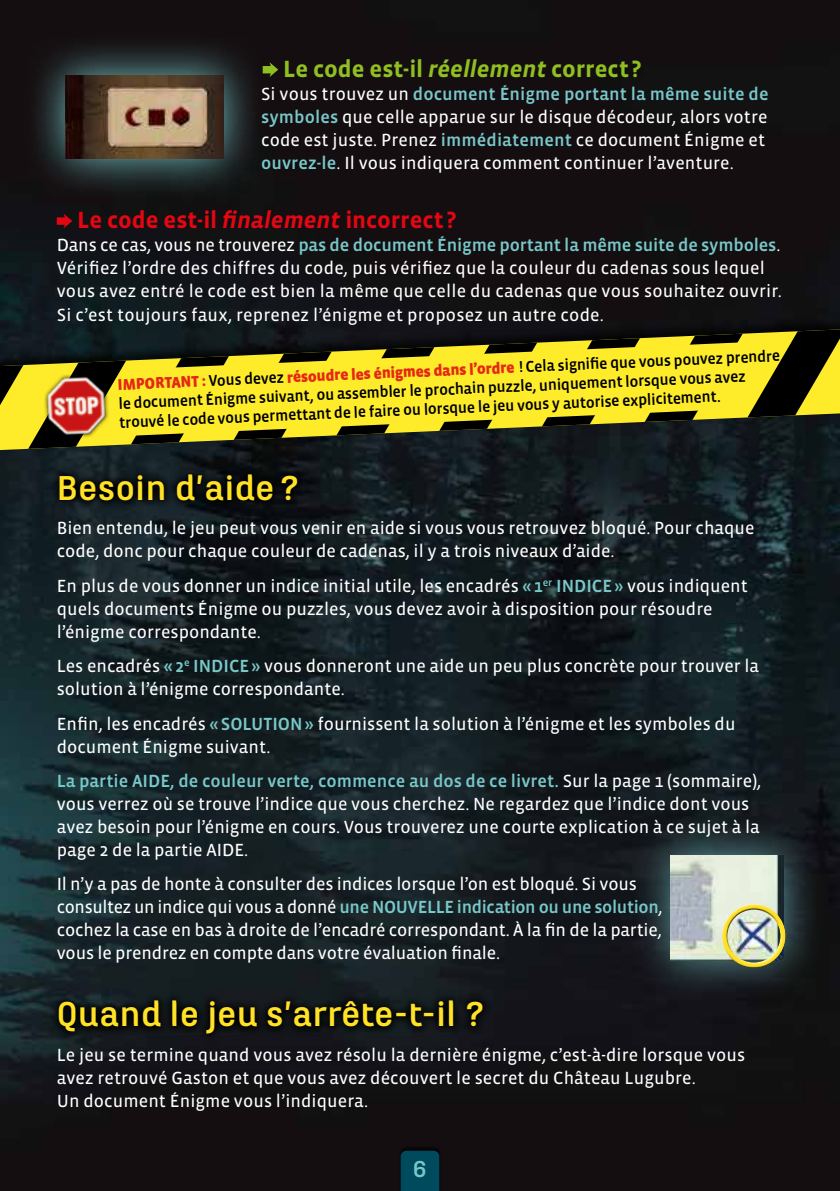
<style>
.page{position:relative;width:840px;height:1191px;background:#fff}
.page>*{position:absolute;margin:0;border:0;box-sizing:border-box;transform-origin:0 0}
.t1{font:700 36px "Marianina X Wd FY";color:#ffe225}
.t2{font:700 24px "Vista Sans OT";letter-spacing:-.005em;color:#e30613}
.t3{font:700 24px "Vista Sans OT";letter-spacing:-.005em;color:#90bf21}
.t4{font:700 24px "Marianina X Wd FY";color:#78c7c9}
.t5{font:18px/23px "Vista Sans OT";color:#fff}
.t6{font:500 16px/18.2px "Vista Sans OT";color:#000}
.s1{font-style:italic}
.s2{font-weight:500;color:#78c7c9}
.s3{font-weight:900;color:#e52713}
</style>
<div class="page">
<img style="left:0;top:0;width:839px;height:1191px">
<div style="left:398px;top:1146px;width:43px;height:45px;background:#000;opacity:.75"></div>
<div style="left:400px;top:1150px;width:39px;height:41px;background:#004a5e"></div>
<svg style="left:24px;top:33px;width:240px;height:167px;background:#1f2526"></svg>
<img style="left:66px;top:75px;width:157px;height:84px">
<div style="left:628px;top:813px;width:196px;height:189px;background:#78c7c9;opacity:.75"></div>
<img style="left:670px;top:855px;width:112px;height:105px">
<div style="left:720px;top:902px;width:67px;height:62px;background:#fff;opacity:.75"></div>
<div style="left:720px;top:908px;width:67px;height:60px;background:#000;opacity:.75"></div>
<svg style="left:262px;top:62px;width:16px;height:15px"></svg>
<svg style="left:57px;top:213px;width:15px;height:15px"></svg>
<svg style="left:50px;top:465px;width:257px;height:46px;background:#0a1013"></svg>
<svg style="left:49px;top:990px;width:443px;height:53px;background:#0e1215"></svg>
<div style="left:0;top:315px;width:839px;height:142px;background:#000;opacity:.75"></div>
<svg style="left:0;top:329px;width:839px;height:120px;background:#3d3e19"></svg>
<svg style="left:106px;top:341px;width:665px;height:96px;background:#c5b824"></svg>
<div style="left:43px;top:372px;width:67px;height:67px;background:#000;opacity:.74"></div>
<img style="left:45px;top:373px;width:63px;height:66px">
<hr style="left:839px;top:616px;width:1px;height:165px;background:#111b1f">
<h2 class="t3" style="left:283px;top:57px;width:360px">Le code est-il <span class="s1">réellement</span> correct ?</h2>
<p class="t5" style="left:261px;top:83px;width:508px">Si vous trouvez un <span class="s2">document Énigme portant la même suite de symboles</span> que celle apparue sur le disque décodeur, alors votre code est juste. Prenez <span class="s2">immédiatement</span> ce document Énigme et <span class="s2">ouvrez-le</span>. Il vous indiquera comment continuer l’aventure.</p>
<h2 class="t2" style="left:77px;top:208px;width:380px">Le code est-il <span class="s1">finalement</span> incorrect ?</h2>
<p class="t5" style="left:57px;top:234px;width:726px">Dans ce cas, vous ne trouverez <span class="s2">pas de document Énigme portant la même suite de symboles</span>.<br>Vérifiez l’ordre des chiffres du code, puis vérifiez que la couleur du cadenas sous lequel vous avez entré le code est bien la même que celle du cadenas que vous souhaitez ouvrir.<br>Si c’est toujours faux, reprenez l’énigme et proposez un autre code.</p>
<p class="t6" style="left:117px;top:380px;width:664px;rotate:-3deg"><sup>IMPORTANT</sup> <sup>:</sup> Vous devez <sup>résou</sup><span class="s3">dre les énigmes dans l’ordre</span> ! Cela signifi e que vous pouvez prendre le document Énigme suivant, ou assembler le prochain puzzle, uniquement lorsque vous avez trouvé le code vous permettant de le faire ou lorsque le jeu vous y autorise explicitement.</p>
<h1 class="t1" style="left:57px;top:469px;width:245px">Besoin d’aide?</h1>
<p class="t5" style="left:57px;top:517px;width:699px">Bien entendu, le jeu peut vous venir en aide si vous vous retrouvez bloqué. Pour chaque code, donc pour chaque couleur de cadenas, il y a trois niveaux d’aide.</p>
<p class="t5" style="left:57px;top:574px;width:692px">En plus de vous donner un indice initial utile, les encadrés <span class="s2">« 1</span><sup>er</sup> <span class="s2">INDICE»</span> vous indiquent quels documents Énigme ou puzzles, vous devez avoir à disposition pour résoudre l’énigme correspondante.</p>
<p class="t5" style="left:57px;top:655px;width:703px">Les encadrés <span class="s2">« 2</span><sup>e</sup> <span class="s2">INDICE»</span> vous donneront une aide un peu plus concrète pour trouver la solution à l’énigme correspondante.</p>
<p class="t5" style="left:57px;top:712px;width:680px">Enfin, les encadrés <span class="s2">«SOLUTION»</span> fournissent la solution à l’énigme et les symboles du document Énigme suivant.</p>
<p class="t5" style="left:57px;top:769px;width:705px"><span class="s2">La partie AIDE, de couleur verte, commence au dos de ce livret.</span> Sur la page 1 (sommaire), vous verrez où se trouve l’indice que vous cherchez. Ne regardez que l’indice dont vous avez besoin pour l’énigme en cours. Vous trouverez une courte explication à ce sujet à la page 2 de la partie AIDE.</p>
<p class="t5" style="left:57px;top:873px;width:607px">Il n’y a pas de honte à consulter des indices lorsque l’on est bloqué. Si vous consultez un indice qui vous a donné <span class="s2">une NOUVELLE indication ou une solution</span>, cochez la case en bas à droite de l’encadré correspondant. À la fin de la partie, vous le prendrez en compte dans votre évaluation finale.</p>
<h1 class="t1" style="left:57px;top:995px;width:429px">Quand le jeu s’arrête-t-il ?</h1>
<p class="t5" style="left:57px;top:1043px;width:689px">Le jeu se termine quand vous avez résolu la dernière énigme, c’est-à-dire lorsque vous avez retrouvé Gaston et que vous avez découvert le secret du Château Lugubre.<br>Un document Énigme vous l’indiquera.</p>
<h2 class="t4" style="left:412px;top:1156px;width:16px">6</h2>
</div>
